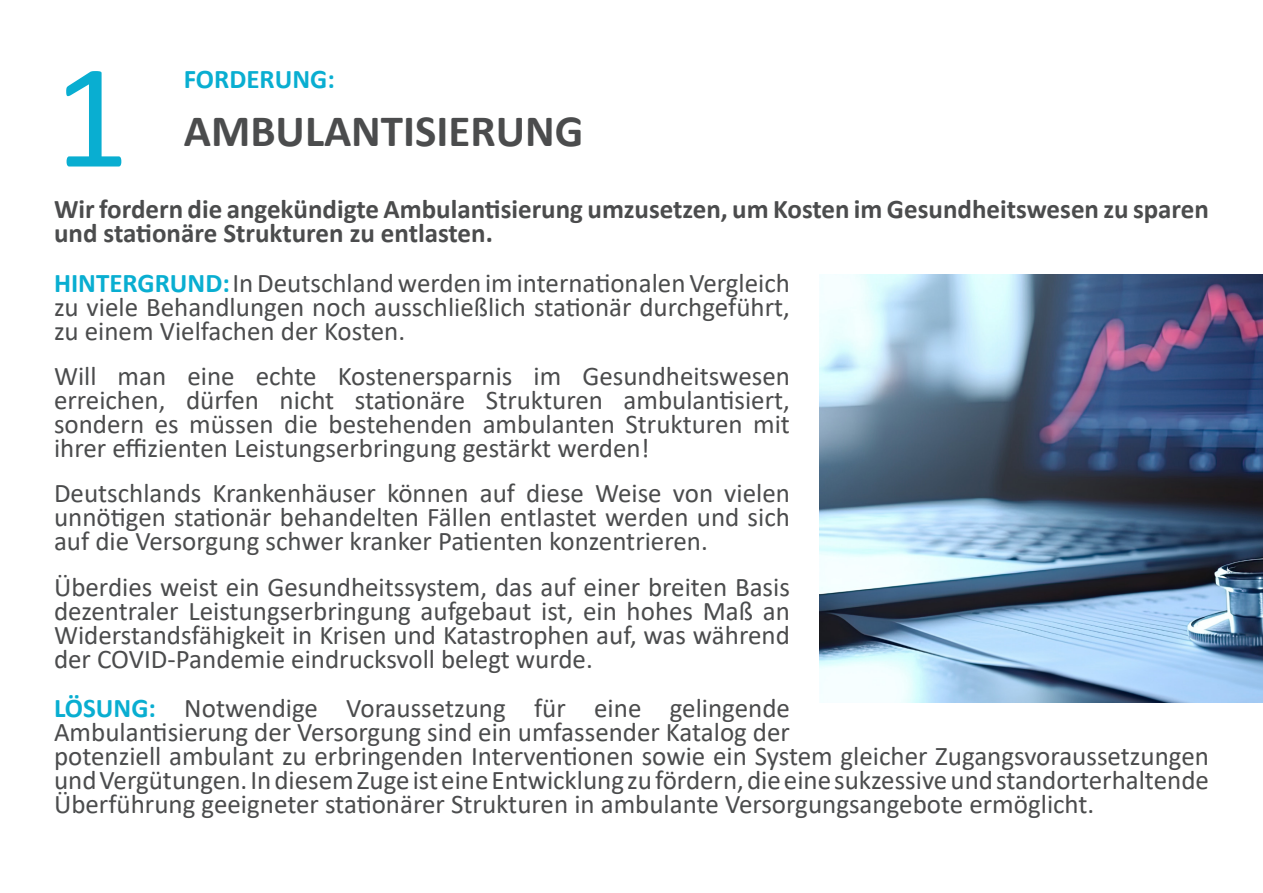
<style>
.page{position:relative;width:1263px;height:893px;background:#fff}
.page>*{position:absolute;margin:0;border:0;box-sizing:border-box;transform-origin:0 0}
.t1{font:150px "Calibri";color:#09aed1}
._45pt_Reg_Lea_50{font:700 45px "Calibri";color:#4b4c4d}
._12pt_Reg_Lea_16{font:27px/24px "Calibri";color:#4b4c4d;text-align:justify}
._12pt_Reg_Lea_16-2{font:700 27px/24px "Calibri";color:#4b4c4d}
._45pt_Reg_Lea_50-2{font:700 27px "Calibri";color:#09aed1}
.s1{font-weight:700;color:#09aed1}
</style>
<div class="page">
<img style="left:820px;top:275px;width:443px;height:428px">
<p class="t1" style="left:53px;top:13px;width:78px">1</p>
<p class="_45pt_Reg_Lea_50-2" style="left:184px;top:60px;width:153px">FORDERUNG:</p>
<p class="_45pt_Reg_Lea_50" style="left:184px;top:99px;width:401px">AMBULANTISIERUNG</p>
<p class="_12pt_Reg_Lea_16-2" style="left:54px;top:197px;width:1156px">Wir fordern die angekündigte Ambulantisierung umzusetzen, um Kosten im Gesundheitswesen zu sparen und stationäre Strukturen zu entlasten.</p>
<p class="_12pt_Reg_Lea_16" style="left:54px;top:270px;width:737px"><span class="s1">HINTERGRUND:</span>In Deutschland werden im internationalen Vergleich zu viele Behandlungen noch ausschließlich stationär durchgeführt, zu einem Vielfachen der Kosten.</p>
<p class="_12pt_Reg_Lea_16" style="left:54px;top:363px;width:737px">Will man eine echte Kostenersparnis im Gesundheitswesen erreichen, dürfen nicht stationäre Strukturen ambulantisiert, sondern es müssen die bestehenden ambulanten Strukturen mit ihrer effizienten Leistungserbringung gestärkt werden!</p>
<p class="_12pt_Reg_Lea_16" style="left:54px;top:481px;width:737px">Deutschlands Krankenhäuser können auf diese Weise von vielen unnötigen stationär behandelten Fällen entlastet werden und sich auf die Versorgung schwer kranker Patienten konzentrieren.</p>
<p class="_12pt_Reg_Lea_16" style="left:54px;top:574px;width:737px">Überdies weist ein Gesundheitssystem, das auf einer breiten Basis dezentraler Leistungserbringung aufgebaut ist, ein hohes Maß an Widerstandsfähigkeit in Krisen und Katastrophen auf, was während der COVID-Pandemie eindrucksvoll belegt wurde.</p>
<p class="_12pt_Reg_Lea_16" style="left:54px;top:695px;width:1156px;text-align:left"><span class="s1">LÖSUNG:</span> Notwendige Voraussetzung für eine gelingende<br>Ambulantisierung der Versorgung sind ein umfassender Katalog der<br>potenziell ambulant zu erbringenden Interventionen sowie ein System gleicher Zugangsvoraussetzungen und Vergütungen. In diesem Zuge ist eine Entwicklung zu fördern, die eine sukzessive und standorterhaltende Überführung geeigneter stationärer Strukturen in ambulante Versorgungsangebote ermöglicht.</p>
</div>
